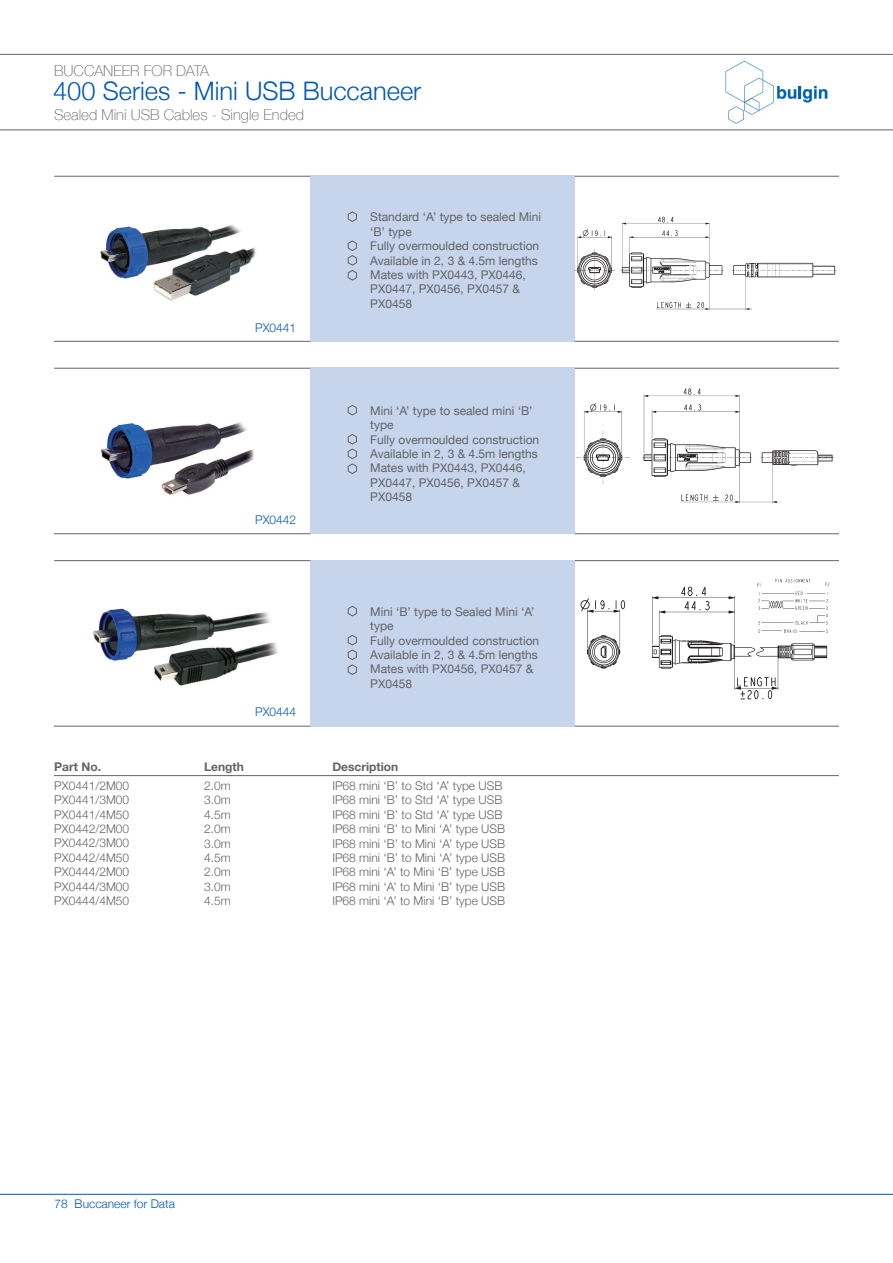
<style>
.page{position:relative;width:893px;height:1263px;background:#fff}
.page>*{position:absolute;margin:0;border:0;box-sizing:border-box;transform-origin:0 0}
.t1{font:300 25.5px "Helvetica Neue";color:#0057b8}
.t2{font:100 15px "Helvetica Neue";color:#636366}
.t3{font:12px "Helvetica Neue";color:#636366}
.t4{font:300 12px "Helvetica Neue";color:#636366}
.t5{font:300 12px "Helvetica Neue";color:#0057b8}
.t6{font:700 12px "Helvetica Neue";color:#636366}
</style>
<div class="page">
<hr style="left:0;top:1194px;width:893px;height:1px;background:#0057b8">
<svg style="left:726px;top:61px;width:101px;height:63px"></svg>
<hr style="left:0;top:54px;width:893px;height:1px;background:#636366">
<hr style="left:0;top:129px;width:893px;height:1px;background:#636366">
<img style="left:93px;top:608px;width:185px;height:78px">
<img style="left:54px;top:422px;width:249px;height:140px">
<img style="left:54px;top:175px;width:246px;height:166px">
<div style="left:310px;top:175px;width:265px;height:167px;background:#c6d4ec"></div>
<div style="left:310px;top:368px;width:265px;height:166px;background:#c6d4ec"></div>
<div style="left:310px;top:560px;width:265px;height:166px;background:#c6d4ec"></div>
<hr style="left:575px;top:176px;width:264px;height:1px;background:#636366">
<hr style="left:575px;top:341px;width:264px;height:1px;background:#636366">
<hr style="left:575px;top:368px;width:264px;height:1px;background:#636366">
<hr style="left:575px;top:533px;width:264px;height:1px;background:#636366">
<hr style="left:575px;top:560px;width:264px;height:1px;background:#636366">
<hr style="left:54px;top:341px;width:256px;height:1px;background:#636366">
<hr style="left:54px;top:533px;width:256px;height:1px;background:#636366">
<hr style="left:54px;top:726px;width:256px;height:1px;background:#636366">
<hr style="left:54px;top:176px;width:256px;height:1px;background:#636366">
<hr style="left:54px;top:368px;width:256px;height:1px;background:#636366">
<hr style="left:54px;top:560px;width:256px;height:1px;background:#636366">
<svg style="left:347px;top:211px;width:10px;height:11px"></svg>
<svg style="left:347px;top:405px;width:10px;height:11px"></svg>
<svg style="left:347px;top:605px;width:10px;height:12px"></svg>
<svg style="left:347px;top:240px;width:10px;height:41px"></svg>
<svg style="left:347px;top:434px;width:10px;height:40px"></svg>
<svg style="left:347px;top:635px;width:10px;height:40px"></svg>
<hr style="left:54px;top:775px;width:785px;height:1px;background:#636366">
<hr style="left:575px;top:726px;width:264px;height:1px;background:#636366">
<img style="left:575px;top:216px;width:262px;height:94px">
<img style="left:576px;top:388px;width:258px;height:116px">
<img style="left:580px;top:579px;width:250px;height:121px">
<p class="t2" style="left:54px;top:59px;width:157px">BUCCANEER FOR DATA</p>
<p class="t1" style="left:53px;top:70px;width:370px">400 Series - Mini USB Buccaneer</p>
<p class="t2" style="left:54px;top:103px;width:252px">Sealed Mini USB Cables - Single Ended</p>
<p class="t6" style="left:54px;top:757px;width:48px">Part No.</p>
<p class="t4" style="left:54px;top:776px;width:76px">PX0441/2M00</p>
<p class="t4" style="left:54px;top:790px;width:76px">PX0441/3M00</p>
<p class="t4" style="left:54px;top:804px;width:76px">PX0441/4M50</p>
<p class="t4" style="left:54px;top:819px;width:76px">PX0442/2M00</p>
<p class="t4" style="left:54px;top:833px;width:76px">PX0442/3M00</p>
<p class="t4" style="left:54px;top:848px;width:76px">PX0442/4M50</p>
<p class="t4" style="left:54px;top:862px;width:76px">PX0444/2M00</p>
<p class="t4" style="left:54px;top:876px;width:76px">PX0444/3M00</p>
<p class="t4" style="left:54px;top:891px;width:76px">PX0444/4M50</p>
<p class="t5" style="left:255px;top:318px;width:43px">PX0441</p>
<p class="t5" style="left:255px;top:510px;width:43px">PX0442</p>
<p class="t5" style="left:255px;top:702px;width:43px">PX0444</p>
<p class="t6" style="left:204px;top:757px;width:41px">Length</p>
<p class="t4" style="left:204px;top:776px;width:28px">2.0m</p>
<p class="t4" style="left:204px;top:790px;width:28px">3.0m</p>
<p class="t4" style="left:204px;top:805px;width:28px">4.5m</p>
<p class="t4" style="left:204px;top:819px;width:28px">2.0m</p>
<p class="t4" style="left:204px;top:834px;width:28px">3.0m</p>
<p class="t4" style="left:204px;top:848px;width:28px">4.5m</p>
<p class="t4" style="left:204px;top:862px;width:28px">2.0m</p>
<p class="t4" style="left:204px;top:877px;width:28px">3.0m</p>
<p class="t4" style="left:204px;top:891px;width:28px">4.5m</p>
<p class="t3" style="left:370px;top:208px;width:172px">Standard ‘A’ type to sealed Mini</p>
<p class="t3" style="left:370px;top:223px;width:43px">‘B’ type</p>
<p class="t3" style="left:370px;top:237px;width:170px">Fully overmoulded construction</p>
<p class="t3" style="left:370px;top:252px;width:169px">Available in 2, 3 &amp; 4.5m lengths</p>
<p class="t3" style="left:370px;top:266px;width:157px">Mates with PX0443, PX0446,</p>
<p class="t3" style="left:370px;top:280px;width:151px">PX0447, PX0456, PX0457 &amp;</p>
<p class="t3" style="left:370px;top:295px;width:43px">PX0458</p>
<p class="t3" style="left:370px;top:402px;width:164px">Mini ‘A’ type to sealed mini ‘B’</p>
<p class="t3" style="left:370px;top:416px;width:25px">type</p>
<p class="t3" style="left:370px;top:431px;width:170px">Fully overmoulded construction</p>
<p class="t3" style="left:370px;top:445px;width:169px">Available in 2, 3 &amp; 4.5m lengths</p>
<p class="t3" style="left:370px;top:459px;width:157px">Mates with PX0443, PX0446,</p>
<p class="t3" style="left:370px;top:474px;width:151px">PX0447, PX0456, PX0457 &amp;</p>
<p class="t3" style="left:370px;top:488px;width:43px">PX0458</p>
<p class="t3" style="left:370px;top:603px;width:166px">Mini ‘B’ type to Sealed Mini ‘A’</p>
<p class="t3" style="left:370px;top:617px;width:25px">type</p>
<p class="t3" style="left:370px;top:632px;width:170px">Fully overmoulded construction</p>
<p class="t3" style="left:370px;top:646px;width:169px">Available in 2, 3 &amp; 4.5m lengths</p>
<p class="t3" style="left:370px;top:660px;width:165px">Mates with PX0456, PX0457 &amp;</p>
<p class="t3" style="left:370px;top:675px;width:43px">PX0458</p>
<p class="t6" style="left:332px;top:757px;width:67px">Description</p>
<p class="t4" style="left:332px;top:776px;width:171px">IP68 mini ‘B’ to Std ‘A’ type USB</p>
<p class="t4" style="left:332px;top:790px;width:171px">IP68 mini ‘B’ to Std ‘A’ type USB</p>
<p class="t4" style="left:332px;top:805px;width:171px">IP68 mini ‘B’ to Std ‘A’ type USB</p>
<p class="t4" style="left:332px;top:819px;width:174px">IP68 mini ‘B’ to Mini ‘A’ type USB</p>
<p class="t4" style="left:332px;top:834px;width:174px">IP68 mini ‘B’ to Mini ‘A’ type USB</p>
<p class="t4" style="left:332px;top:848px;width:174px">IP68 mini ‘B’ to Mini ‘A’ type USB</p>
<p class="t4" style="left:332px;top:862px;width:174px">IP68 mini ‘A’ to Mini ‘B’ type USB</p>
<p class="t4" style="left:332px;top:877px;width:174px">IP68 mini ‘A’ to Mini ‘B’ type USB</p>
<p class="t4" style="left:332px;top:891px;width:174px">IP68 mini ‘A’ to Mini ‘B’ type USB</p>
<p class="t5" style="left:55px;top:1194px;width:122px">78 Buccaneer for Data</p>
</div>
